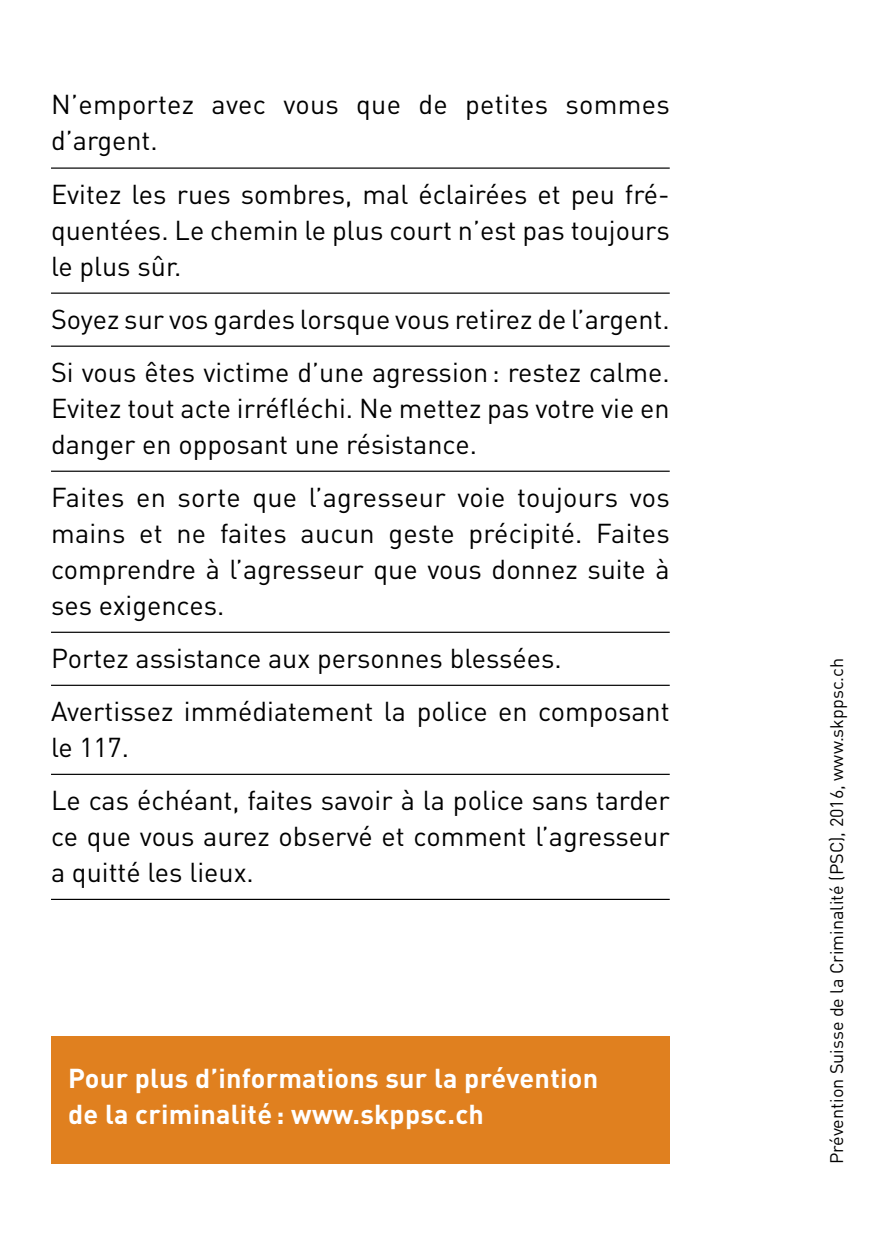
<style>
.page{position:relative;width:893px;height:1259px;background:#fff}
.page>*{position:absolute;margin:0;border:0;box-sizing:border-box;transform-origin:0 0}
.t1{font:27px/36px "DIN Weber";color:#000}
.t2{font:700 27px/36px "DIN Weber";letter-spacing:.01em;color:#fff}
.t3{font:18px "DIN Weber";color:#000}
</style>
<div class="page">
<hr style="left:51px;top:167px;width:619px;height:2px;background:#000">
<hr style="left:51px;top:292px;width:619px;height:2px;background:#000">
<hr style="left:51px;top:345px;width:619px;height:2px;background:#000">
<hr style="left:51px;top:470px;width:619px;height:2px;background:#000">
<hr style="left:51px;top:631px;width:619px;height:2px;background:#000">
<hr style="left:51px;top:684px;width:619px;height:2px;background:#000">
<hr style="left:51px;top:773px;width:619px;height:2px;background:#000">
<hr style="left:51px;top:899px;width:619px;height:1px;background:#000">
<div style="left:51px;top:1036px;width:619px;height:128px;background:#e0801f"></div>
<p class="t1" style="left:51px;top:86px;width:620px">N’emportez avec vous que de petites sommes d’argent.</p>
<p class="t1" style="left:51px;top:175px;width:620px;text-align:justify">Evitez les rues sombres, mal éclairées et peu fré&shy;quentées. Le chemin le plus court n’est pas toujours le plus sûr.</p>
<p class="t1" style="left:51px;top:292px;width:620px;line-height:53.1px">Soyez sur vos gardes lorsque vous retirez de l’argent.<br>Si vous êtes victime d’une agression: restez calme.</p>
<p class="t1" style="left:51px;top:389px;width:620px">Evitez tout acte irréfléchi. Ne mettez pas votre vie en danger en opposant une résistance.</p>
<p class="t1" style="left:51px;top:478px;width:620px;text-align:justify">Faites en sorte que l’agresseur voie toujours vos mains et ne faites aucun geste précipité. Faites comprendre à l’agresseur que vous donnez suite à ses exigences.</p>
<p class="t1" style="left:51px;top:631px;width:620px;line-height:53.1px">Portez assistance aux personnes blessées.<br>Avertissez immédiatement la police en composant</p>
<p class="t1" style="left:51px;top:720px;width:620px;line-height:53.1px">le 117.<br>Le cas échéant, faites savoir à la police sans tarder</p>
<p class="t1" style="left:51px;top:817px;width:620px">ce que vous aurez observé et comment l’agresseur a quitté les lieux.</p>
<p class="t2" style="left:68px;top:1059px;width:532px">Pour plus d’informations sur la prévention de la criminalité : www.skppsc.ch</p>
<p class="t3" style="left:825px;top:1164px;width:508px;rotate:-90deg">Prévention Suisse de la Criminalité (PSC), 2016, www.skppsc.ch</p>
</div>
